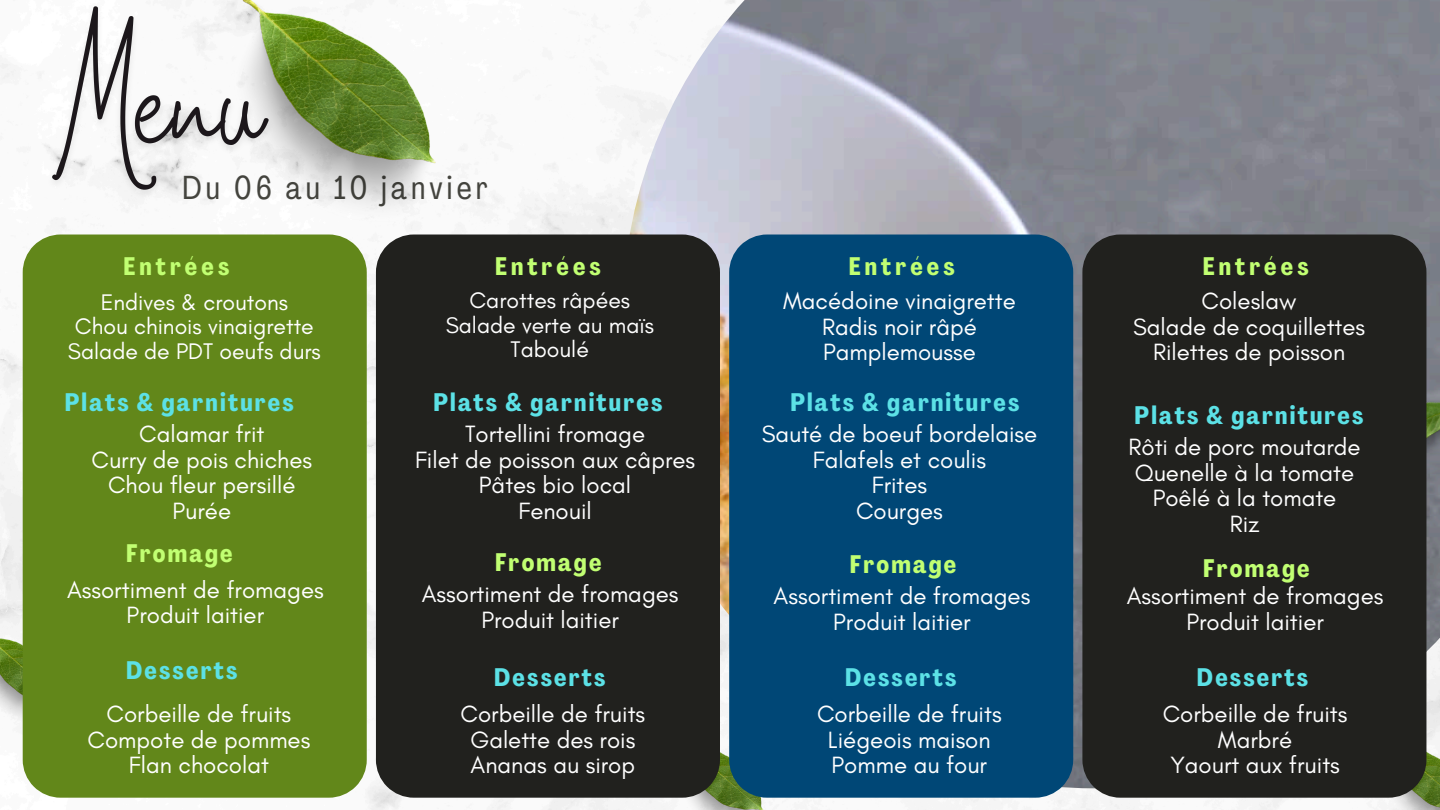
<style>
.page{position:relative;width:1440px;height:810px;background:#fff}
.page>*{position:absolute;margin:0;border:0;box-sizing:border-box;transform-origin:0 0}
.t1{font:32.85px "Agrandir Tight";letter-spacing:.12em;color:#44443e}
.t2{font:700 25px "Agrandir Tight";letter-spacing:.09em;color:#5ce1e6}
.t3{font:700 25px "Agrandir Tight";letter-spacing:.165em;color:#c1ff72}
.t4{font:700 25px "Agrandir Tight";letter-spacing:.09em;color:#c1ff72}
.t5{font:24px "Glacial Indifference";color:#fff}
.t6{font:23px "Glacial Indifference";color:#fff}
</style>
<div class="page">
<img style="left:0;top:60px;width:1301px;height:750px">
<img style="left:675px;top:788px;width:88px;height:22px">
<img style="left:1391px;top:788px;width:49px;height:22px">
<img style="left:623px;top:0;width:817px;height:788px">
<img style="left:0;top:631px;width:23px;height:98px">
<img style="left:1426px;top:376px;width:14px;height:104px">
<div style="left:23px;top:235px;width:344px;height:563px;background:#62871a"></div>
<div style="left:376px;top:235px;width:344px;height:563px;background:#21211e"></div>
<div style="left:729px;top:235px;width:344px;height:563px;background:#004776"></div>
<div style="left:1082px;top:235px;width:344px;height:563px;background:#21211e"></div>
<img style="left:42px;top:0;width:239px;height:232px">
<img style="left:231px;top:0;width:204px;height:225px">
<p class="t1" style="left:182px;top:174px;width:307px">Du 06 au 10 janvier</p>
<p class="t3" style="left:123px;top:256px;width:107px">Entrées</p>
<p class="t6" style="left:101px;top:288px;width:189px">Endives &amp; croutons</p>
<p class="t6" style="left:75px;top:312px;width:240px">Chou chinois vinaigrette</p>
<p class="t6" style="left:68px;top:337px;width:254px">Salade de PDT oeufs durs</p>
<p class="t2" style="left:65px;top:392px;width:230px">Plats &amp; garnitures</p>
<p class="t5" style="left:139px;top:420px;width:127px">Calamar frit</p>
<p class="t5" style="left:92px;top:445px;width:222px">Curry de pois chiches</p>
<p class="t5" style="left:108px;top:471px;width:189px">Chou fleur persillé</p>
<p class="t5" style="left:173px;top:496px;width:60px">Purée</p>
<p class="t4" style="left:126px;top:543px;width:108px">Fromage</p>
<p class="t5" style="left:67px;top:575px;width:258px">Assortiment de fromages</p>
<p class="t5" style="left:127px;top:601px;width:139px">Produit laitier</p>
<p class="t2" style="left:126px;top:661px;width:113px">Desserts</p>
<p class="t5" style="left:107px;top:699px;width:186px">Corbeille de fruits</p>
<p class="t5" style="left:88px;top:725px;width:224px">Compote de pommes</p>
<p class="t5" style="left:129px;top:750px;width:142px">Flan chocolat</p>
<p class="t3" style="left:495px;top:256px;width:107px">Entrées</p>
<p class="t3" style="left:849px;top:256px;width:107px">Entrées</p>
<p class="t3" style="left:1203px;top:256px;width:107px">Entrées</p>
<p class="t6" style="left:470px;top:286px;width:162px">Carottes râpées</p>
<p class="t6" style="left:446px;top:311px;width:210px">Salade verte au maïs</p>
<p class="t6" style="left:511px;top:335px;width:80px">Taboulé</p>
<p class="t2" style="left:434px;top:392px;width:230px">Plats &amp; garnitures</p>
<p class="t2" style="left:790px;top:392px;width:230px">Plats &amp; garnitures</p>
<h3 class="t5" style="left:783px;top:287px;width:234px">Macédoine vinaigrette</h3>
<p class="t5" style="left:822px;top:312px;width:156px">Radis noir râpé</p>
<p class="t5" style="left:823px;top:338px;width:154px">Pamplemousse</p>
<p class="t5" style="left:1202px;top:287px;width:97px">Coleslaw</p>
<h3 class="t5" style="left:1133px;top:312px;width:234px">Salade de coquillettes</h3>
<h3 class="t5" style="left:1153px;top:338px;width:194px">Rilettes de poisson</h3>
<p class="t2" style="left:1135px;top:405px;width:230px">Plats &amp; garnitures</p>
<p class="t5" style="left:465px;top:420px;width:182px">Tortellini fromage</p>
<p class="t5" style="left:415px;top:445px;width:282px">Filet de poisson aux câpres</p>
<p class="t5" style="left:479px;top:471px;width:154px">Pâtes bio local</p>
<h2 class="t5" style="left:518px;top:496px;width:75px">Fenouil</h2>
<p class="t5" style="left:762px;top:420px;width:277px">Sauté de boeuf bordelaise</p>
<p class="t5" style="left:813px;top:445px;width:175px">Falafels et coulis</p>
<h3 class="t5" style="left:872px;top:471px;width:57px">Frites</h3>
<h3 class="t5" style="left:856px;top:496px;width:88px">Courges</h3>
<h3 class="t5" style="left:1128px;top:432px;width:234px">Rôti de porc moutarde</h3>
<h3 class="t5" style="left:1135px;top:458px;width:221px">Quenelle à la tomate</h3>
<h3 class="t5" style="left:1153px;top:483px;width:185px">Poêlé à la tomate</h3>
<h3 class="t5" style="left:1230px;top:509px;width:31px">Riz</h3>
<p class="t4" style="left:495px;top:552px;width:108px">Fromage</p>
<p class="t4" style="left:850px;top:554px;width:108px">Fromage</p>
<p class="t4" style="left:1203px;top:558px;width:108px">Fromage</p>
<p class="t5" style="left:422px;top:579px;width:258px">Assortiment de fromages</p>
<p class="t5" style="left:481px;top:605px;width:139px">Produit laitier</p>
<h3 class="t5" style="left:774px;top:581px;width:258px">Assortiment de fromages</h3>
<h3 class="t5" style="left:833px;top:607px;width:139px">Produit laitier</h3>
<h3 class="t5" style="left:1127px;top:581px;width:258px">Assortiment de fromages</h3>
<h3 class="t5" style="left:1186px;top:607px;width:139px">Produit laitier</h3>
<p class="t2" style="left:494px;top:667px;width:113px">Desserts</p>
<p class="t2" style="left:845px;top:667px;width:113px">Desserts</p>
<p class="t2" style="left:1197px;top:667px;width:113px">Desserts</p>
<p class="t5" style="left:461px;top:699px;width:186px">Corbeille de fruits</p>
<p class="t5" style="left:470px;top:725px;width:167px">Galette des rois</p>
<p class="t5" style="left:471px;top:750px;width:166px">Ananas au sirop</p>
<h3 class="t5" style="left:817px;top:699px;width:186px">Corbeille de fruits</h3>
<h3 class="t5" style="left:828px;top:725px;width:164px">Liégeois maison</h3>
<p class="t5" style="left:832px;top:750px;width:157px">Pomme au four</p>
<p class="t5" style="left:1163px;top:699px;width:186px">Corbeille de fruits</p>
<h3 class="t5" style="left:1218px;top:725px;width:76px">Marbré</h3>
<p class="t5" style="left:1170px;top:750px;width:171px">Yaourt aux fruits</p>
</div>
